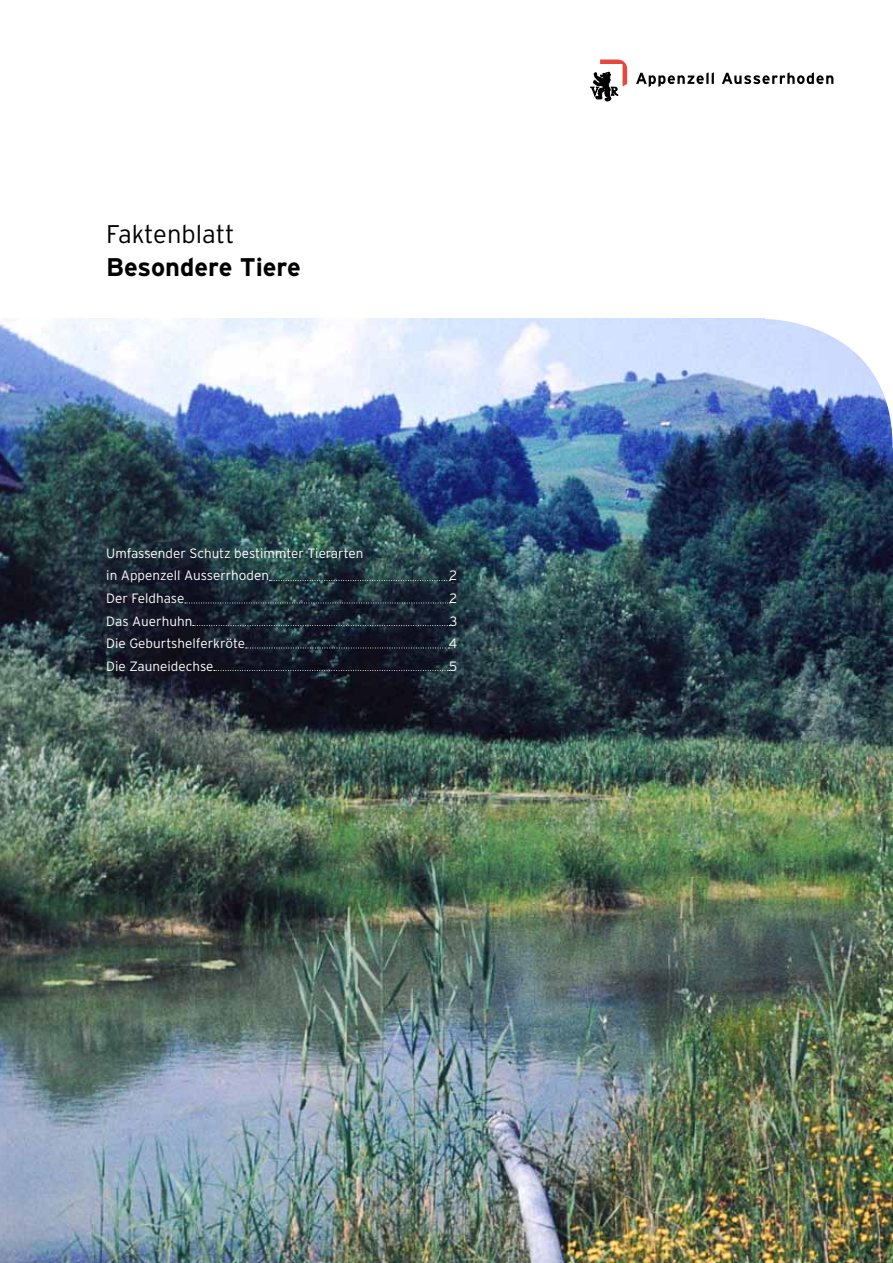
<style>
.page{position:relative;width:893px;height:1263px;background:#fff}
.page>*{position:absolute;margin:0;border:0;box-sizing:border-box;transform-origin:0 0}
.t1{font:700 25.5px "Interstate";letter-spacing:-.005em;color:#000}
.t2{font:300 25.5px "Interstate";color:#000}
.t3{font:300 13.5px/22.5px "Interstate";color:#fff}
</style>
<div class="page">
<img style="left:0;top:318px;width:893px;height:945px">
<svg style="left:636px;top:72px;width:78px;height:15px"></svg>
<svg style="left:722px;top:72px;width:111px;height:12px"></svg>
<svg style="left:590px;top:60px;width:37px;height:42px"></svg>
<svg style="left:269px;top:580px;width:181px;height:1px"></svg>
<svg style="left:185px;top:603px;width:265px;height:1px"></svg>
<svg style="left:193px;top:625px;width:257px;height:1px"></svg>
<svg style="left:246px;top:648px;width:203px;height:1px"></svg>
<svg style="left:214px;top:670px;width:236px;height:1px"></svg>
<svg style="left:765px;top:81px;width:128px;height:365px"></svg>
<h1 class="t2" style="left:106px;top:219px;width:130px">Faktenblatt</h1>
<h1 class="t1" style="left:106px;top:253px;width:196px">Besondere Tiere</h1>
<p class="t3" style="left:106px;top:542px;width:259px">Umfassender Schutz bestimmter Tierarten in Appenzell Ausserrhoden</p>
<p class="t3" style="left:450px;top:564px;width:9px">2</p>
<p class="t3" style="left:106px;top:587px;width:80px">Der Feldhase</p>
<p class="t3" style="left:450px;top:587px;width:9px">2</p>
<p class="t3" style="left:106px;top:609px;width:88px">Das Auerhuhn</p>
<p class="t3" style="left:450px;top:609px;width:9px">3</p>
<p class="t3" style="left:106px;top:632px;width:140px">Die Geburtshelferkröte</p>
<p class="t3" style="left:449px;top:632px;width:10px">4</p>
<p class="t3" style="left:106px;top:654px;width:109px">Die Zauneidechse</p>
<p class="t3" style="left:449px;top:654px;width:10px">5</p>
</div>
